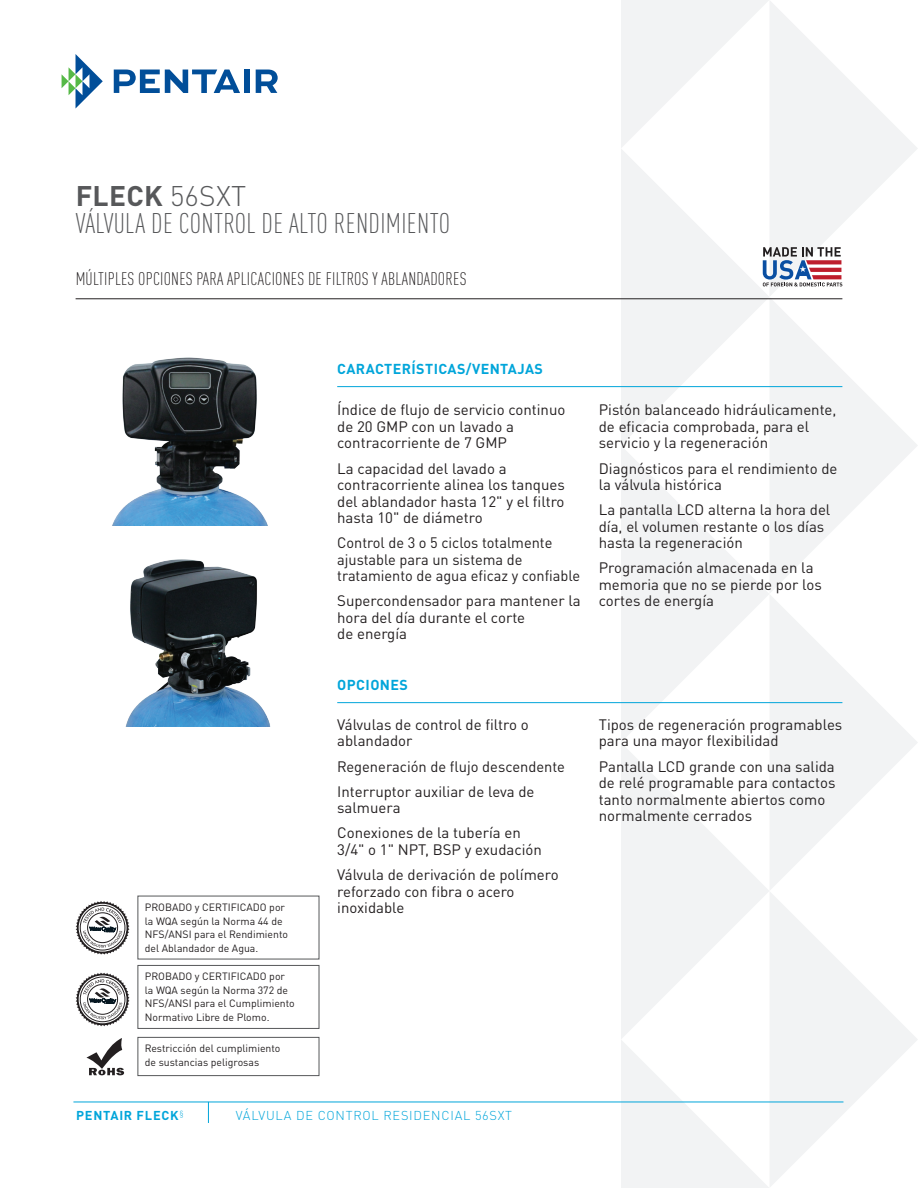
<style>
.page{position:relative;width:918px;height:1188px;background:#fff}
.page>*{position:absolute;margin:0;border:0;box-sizing:border-box;transform-origin:0 0}
.C_Descriptor_Title{font:300 condensed 28.05px "DIN Pro";letter-spacing:.01em;color:#57585a}
.BrandedProductLine_T{font:700 28.05px "DIN Pro";letter-spacing:.01em;color:#57585a}
.C_TitleSection{font:300 condensed 18px "DIN Pro";letter-spacing:.01em;color:#231f20}
.Features_Benefits_bo{font:15px/16.5px "DIN Pro";color:#231f20}
.BLUE_cap_head{font:700 14.25px "DIN Pro";letter-spacing:.03em;color:#00a5da}
.C_Descriptor_InfoLin{font:300 12.75px "DIN Pro";letter-spacing:.06em;color:#00a5da}
.C_SolutionsPlatform{font:700 12.75px "DIN Pro";letter-spacing:.06em;color:#00a5da}
.AP_Important_Informa{font:10.5px/13.5px "DIN Pro";color:#231f20}
.C_SolutionsPlatform-2{font:300 7.5px "DIN Pro";color:#00a5da}
.s1{font-weight:300}
</style>
<div class="page">
<svg style="left:621px;top:0;width:296px;height:148px"></svg>
<svg style="left:621px;top:148px;width:296px;height:297px;fill:#f3f3f4"></svg>
<svg style="left:621px;top:445px;width:296px;height:297px"></svg>
<svg style="left:621px;top:742px;width:296px;height:432px;fill:#f3f4f5"></svg>
<svg style="left:621px;top:1039px;width:162px;height:149px"></svg>
<svg style="left:62px;top:54px;width:41px;height:55px"></svg>
<svg style="left:114px;top:70px;width:126px;height:23px"></svg>
<div style="left:244px;top:70px;width:5px;height:23px;background:#014e99"></div>
<svg style="left:256px;top:70px;width:22px;height:23px"></svg>
<hr style="left:73px;top:1102px;width:770px;height:1px;background:#00a5da">
<svg style="left:208px;top:1103px;width:1px;height:20px"></svg>
<svg style="left:763px;top:247px;width:79px;height:39px"></svg>
<div style="left:138px;top:1037px;width:181px;height:39px;border:1px solid #57585a"></div>
<div style="left:138px;top:965px;width:181px;height:64px;border:1px solid #57585a"></div>
<svg style="left:86px;top:1038px;width:38px;height:37px"></svg>
<img style="left:112px;top:357px;width:156px;height:169px">
<img style="left:126px;top:559px;width:144px;height:167px">
<hr style="left:337px;top:386px;width:505px;height:1px;background:#00a5da">
<hr style="left:337px;top:702px;width:505px;height:1px;background:#00a5da">
<hr style="left:76px;top:298px;width:766px;height:1px;background:#231f20">
<svg style="left:76px;top:901px;width:54px;height:54px"></svg>
<svg style="left:76px;top:972px;width:54px;height:54px"></svg>
<p class="BrandedProductLine_T" style="left:76px;top:173px;width:172px">FLECK <span class="s1">56SXT</span></p>
<p class="C_Descriptor_Title" style="left:76px;top:203px;width:376px">VÁLVULA DE CONTROL DE ALTO RENDIMIENTO</p>
<p class="C_TitleSection" style="left:76px;top:266px;width:392px">MÚLTIPLES OPCIONES PARA APLICACIONES DE FILTROS Y ABLANDADORES</p>
<p class="BLUE_cap_head" style="left:337px;top:357px;width:207px">CARACTERÍSTICAS/VENTAJAS</p>
<p class="Features_Benefits_bo" style="left:337px;top:400px;width:230px">Índice de flujo de servicio continuo de 20 GMP con un lavado a contracorriente de 7 GMP</p>
<p class="Features_Benefits_bo" style="left:337px;top:458px;width:229px">La capacidad del lavado a contracorriente alinea los tanques del ablandador hasta 12" y el filtro hasta 10" de diámetro</p>
<p class="Features_Benefits_bo" style="left:337px;top:533px;width:245px">Control de 3 o 5 ciclos totalmente ajustable para un sistema de tratamiento de agua eficaz y confiable</p>
<p class="Features_Benefits_bo" style="left:337px;top:591px;width:245px">Supercondensador para mantener la hora del día durante el corte<br>de energía</p>
<p class="AP_Important_Informa" style="left:145px;top:899px;width:145px">PROBADO y CERTIFICADO por la WQA según la Norma 44 de<br>NFS/ANSI para el Rendimiento del Ablandador de Agua.</p>
<p class="AP_Important_Informa" style="left:145px;top:969px;width:152px">PROBADO y CERTIFICADO por la WQA según la Norma 372 de<br>NFS/ANSI para el Cumplimiento<br>Normativo Libre de Plomo.</p>
<p class="AP_Important_Informa" style="left:145px;top:1041px;width:137px">Restricción del cumplimiento de sustancias peligrosas</p>
<p class="BLUE_cap_head" style="left:337px;top:673px;width:72px">OPCIONES</p>
<p class="Features_Benefits_bo" style="left:337px;top:715px;width:193px">Válvulas de control de filtro o ablandador</p>
<p class="Features_Benefits_bo" style="left:337px;top:756px;width:229px">Regeneración de flujo descendente</p>
<p class="Features_Benefits_bo" style="left:337px;top:782px;width:199px">Interruptor auxiliar de leva de salmuera</p>
<p class="Features_Benefits_bo" style="left:337px;top:823px;width:206px">Conexiones de la tubería en<br>3/4" o 1" NPT, BSP y exudación</p>
<p class="Features_Benefits_bo" style="left:337px;top:865px;width:223px">Válvula de derivación de polímero reforzado con fibra o acero inoxidable</p>
<p class="C_SolutionsPlatform" style="left:76px;top:1105px;width:104px">PENTAIR FLECK</p>
<p class="C_Descriptor_InfoLin" style="left:236px;top:1106px;width:278px">VÁLVULA DE CONTROL RESIDENCIAL 56SXT</p>
<p class="C_SolutionsPlatform-2" style="left:179px;top:1107px;width:6px">§</p>
<p class="Features_Benefits_bo" style="left:599px;top:400px;width:239px">Pistón balanceado hidráulicamente, de eficacia comprobada, para el servicio y la regeneración</p>
<p class="Features_Benefits_bo" style="left:599px;top:458px;width:240px">Diagnósticos para el rendimiento de la válvula histórica</p>
<p class="Features_Benefits_bo" style="left:599px;top:500px;width:233px">La pantalla LCD alterna la hora del día, el volumen restante o los días hasta la regeneración</p>
<p class="Features_Benefits_bo" style="left:599px;top:558px;width:224px">Programación almacenada en la memoria que no se pierde por los cortes de energía</p>
<p class="Features_Benefits_bo" style="left:599px;top:715px;width:245px">Tipos de regeneración programables para una mayor flexibilidad</p>
<p class="Features_Benefits_bo" style="left:599px;top:756px;width:238px">Pantalla LCD grande con una salida de relé programable para contactos tanto normalmente abiertos como normalmente cerrados</p>
</div>
